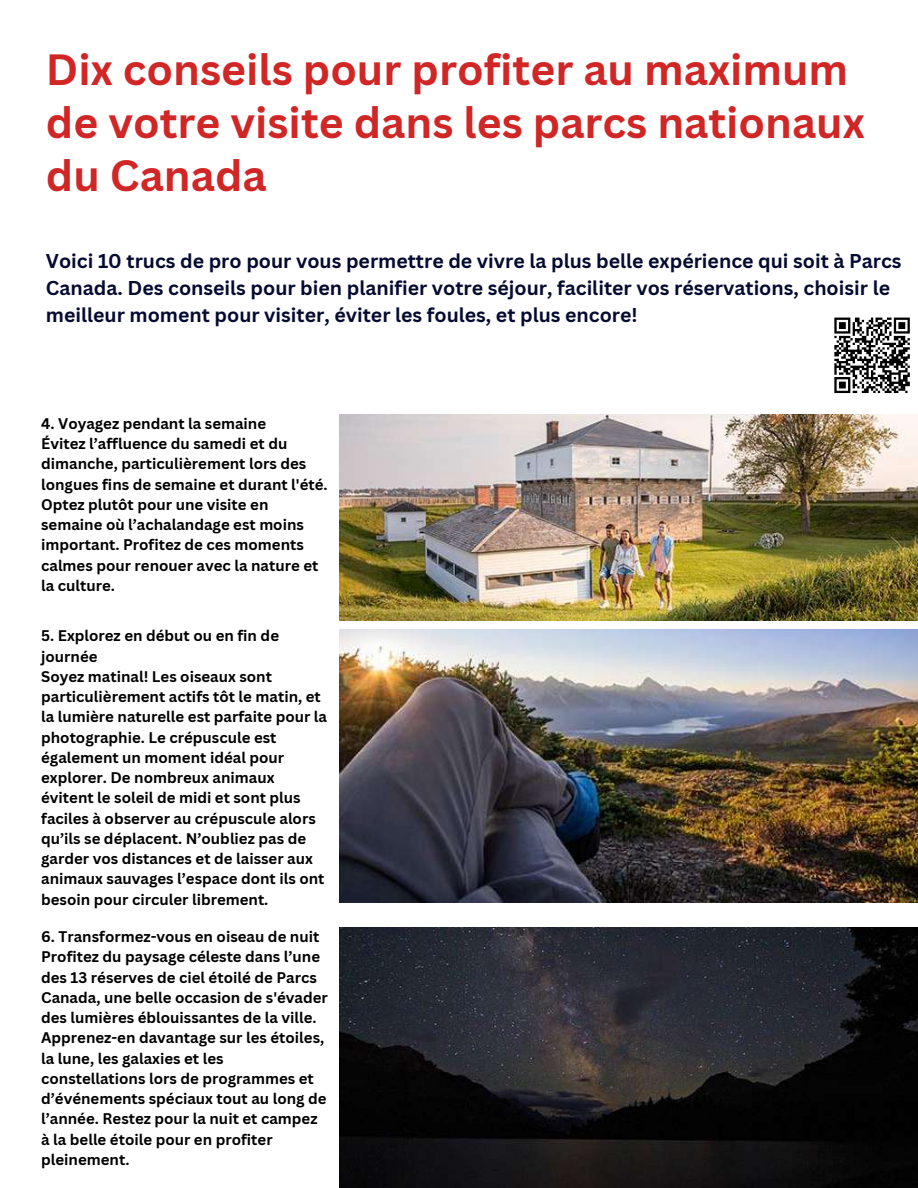
<style>
.page{position:relative;width:918px;height:1188px;background:#fff}
.page>*{position:absolute;margin:0;border:0;box-sizing:border-box;transform-origin:0 0}
.t1{font:700 42.6px/52.8px "Canva Sans";color:#d12626}
.t2{font:700 19.5px/27px "Canva Sans";color:#050a30}
.t3{font:700 15px/20.2px "Canva Sans";color:#000}
</style>
<div class="page">
<svg style="left:834px;top:317px;width:76px;height:77px"></svg>
<img style="left:340px;top:415px;width:578px;height:206px">
<img style="left:340px;top:629px;width:578px;height:273px">
<img style="left:340px;top:928px;width:578px;height:260px">
<h1 class="t1" style="left:46px;top:42px;width:821px">Dix conseils pour profiter au maximum de votre visite dans les parcs nationaux du Canada</h1>
<p class="t2" style="left:46px;top:247px;width:857px">Voici 10 trucs de pro pour vous permettre de vivre la plus belle expérience qui soit à Parcs<br>Canada. Des conseils pour bien planifier votre séjour, faciliter vos réservations, choisir le meilleur moment pour visiter, éviter les foules, et plus encore!</p>
<p class="t3" style="left:41px;top:413px;width:288px">4. Voyagez pendant la semaine<br>Évitez l’affluence du samedi et du dimanche, particulièrement lors des longues fins de semaine et durant l'été.<br>Optez plutôt pour une visite en semaine où l’achalandage est moins important. Profitez de ces moments calmes pour renouer avec la nature et la culture.</p>
<p class="t3" style="left:41px;top:625px;width:287px">5. Explorez en début ou en fin de journée<br>Soyez matinal! Les oiseaux sont particulièrement actifs tôt le matin, et la lumière naturelle est parfaite pour la photographie. Le crépuscule est également un moment idéal pour explorer. De nombreux animaux évitent le soleil de midi et sont plus faciles à observer au crépuscule alors qu’ils se déplacent. N’oubliez pas de garder vos distances et de laisser aux animaux sauvages l’espace dont ils ont besoin pour circuler librement.</p>
<p class="t3" style="left:41px;top:926px;width:288px">6. Transformez-vous en oiseau de nuit Profitez du paysage céleste dans l’une des 13 réserves de ciel étoilé de Parcs Canada, une belle occasion de s'évader des lumières éblouissantes de la ville.<br>Apprenez-en davantage sur les étoiles, la lune, les galaxies et les constellations lors de programmes et d’événements spéciaux tout au long de l’année. Restez pour la nuit et campez à la belle étoile pour en profiter pleinement.</p>
</div>
